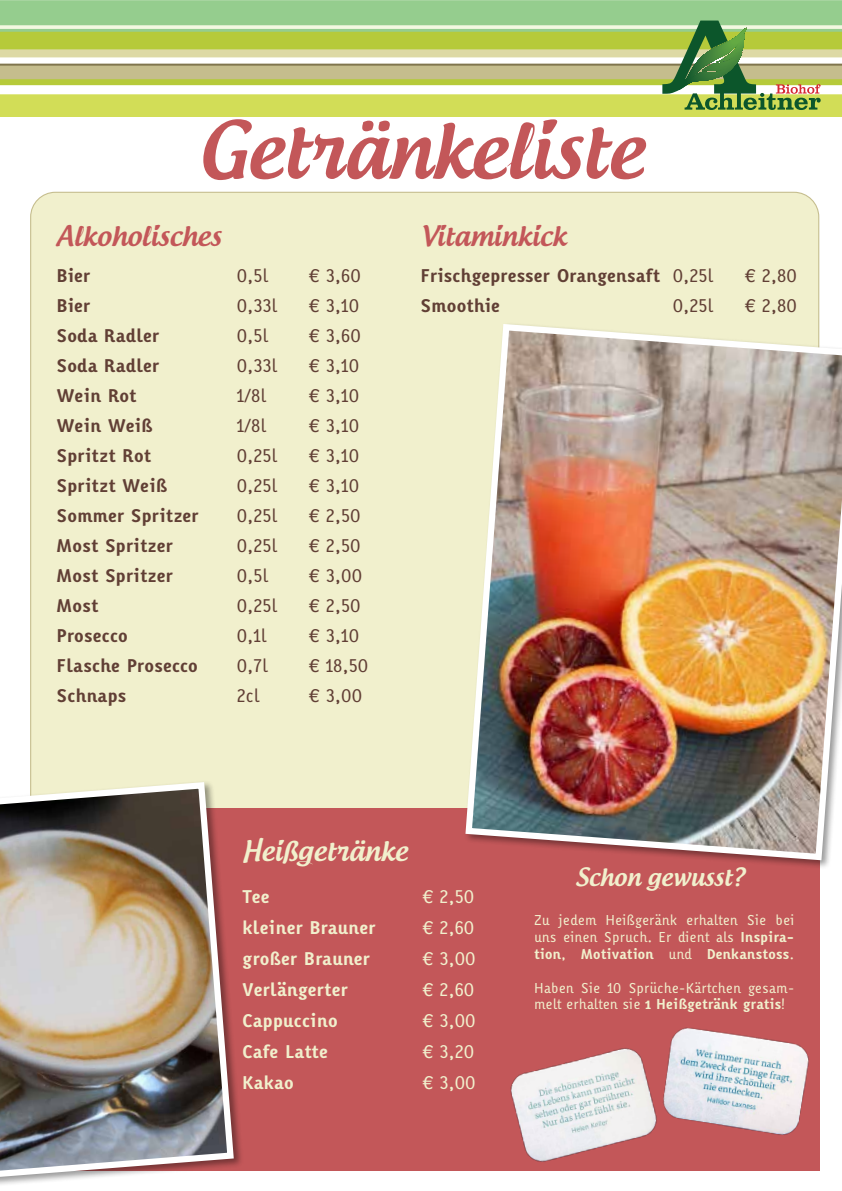
<style>
.page{position:relative;width:842px;height:1191px;background:#fff}
.page>*{position:absolute;margin:0;border:0;box-sizing:border-box;transform-origin:0 0}
.t1{font:500 75.6px "Androgyne";letter-spacing:-.01em;color:#c35759}
.t2{font:500 27px "Androgyne";color:#c35759}
.t3{font:500 27px "Androgyne";color:#f1f0cd}
.t4{font:500 24px "Androgyne";color:#f1f0cd}
.t5{font:18px "Karbid";color:#613f35}
.t6{font:700 18px "Karbid";letter-spacing:-.02em;color:#613f35}
.t7{font:700 18px "Karbid";color:#f1f0cd}
.t8{font:700 18px "Karbid";color:#613f35}
.t9{font:18px "Karbid";color:#f1f0cd}
.t10{font:700 18px "Karbid";letter-spacing:-.02em;color:#f1f0cd}
.t11{font:14px/16.8px "Karbid";color:#f1f0cd;text-align:justify}
.s1{font-weight:400}
.s2{font-weight:700}
</style>
<div class="page">
<div style="left:31px;top:192px;width:788px;height:792px;background:#f1f0cd;border-radius:25px"></div>
<div style="left:30px;top:808px;width:789px;height:362px;background:#c35759"></div>
<img style="left:0;top:0;width:842px;height:116px">
<svg style="left:662px;top:21px;width:159px;height:89px;background:#94b068"></svg>
<img style="left:465px;top:321px;width:377px;height:542px">
<div style="left:0;top:780px;width:244px;height:409px;background:#000;opacity:.4"></div>
<img style="left:0;top:778px;width:237px;height:405px">
<img style="left:669px;top:1027px;width:140px;height:108px">
<img style="left:502px;top:1048px;width:167px;height:123px">
<h1 class="t1" style="left:198px;top:102px;width:447px">Getränkeliste</h1>
<h2 class="t2" style="left:57px;top:218px;width:166px">Alkoholisches</h2>
<p class="t6" style="left:57px;top:264px;width:35px">Bier</p>
<p class="t5" style="left:237px;top:264px;width:33px">0,5l</p>
<p class="t5" style="left:309px;top:264px;width:54px">€ 3,60</p>
<p class="t6" style="left:57px;top:294px;width:35px">Bier</p>
<p class="t5" style="left:237px;top:294px;width:42px">0,33l</p>
<p class="t5" style="left:309px;top:294px;width:52px">€ 3,10</p>
<p class="t8" style="left:57px;top:324px;width:104px">Soda Radler</p>
<p class="t5" style="left:237px;top:324px;width:33px">0,5l</p>
<p class="t5" style="left:309px;top:324px;width:54px">€ 3,60</p>
<p class="t8" style="left:57px;top:354px;width:104px">Soda Radler</p>
<p class="t5" style="left:237px;top:354px;width:42px">0,33l</p>
<p class="t5" style="left:309px;top:354px;width:52px">€ 3,10</p>
<p class="t6" style="left:57px;top:384px;width:81px">Wein Rot</p>
<p class="t5" style="left:237px;top:384px;width:31px">1/8l</p>
<p class="t5" style="left:309px;top:384px;width:52px">€ 3,10</p>
<p class="t8" style="left:57px;top:414px;width:98px">Wein Weiß</p>
<p class="t5" style="left:237px;top:414px;width:31px">1/8l</p>
<p class="t5" style="left:309px;top:414px;width:52px">€ 3,10</p>
<p class="t8" style="left:57px;top:444px;width:96px">Spritzt Rot</p>
<p class="t5" style="left:237px;top:444px;width:41px">0,25l</p>
<p class="t5" style="left:309px;top:444px;width:52px">€ 3,10</p>
<p class="t8" style="left:57px;top:474px;width:113px">Spritzt Weiß</p>
<p class="t5" style="left:237px;top:474px;width:41px">0,25l</p>
<p class="t5" style="left:309px;top:474px;width:52px">€ 3,10</p>
<p class="t6" style="left:57px;top:504px;width:144px">Sommer Spritzer</p>
<p class="t5" style="left:237px;top:504px;width:41px">0,25l</p>
<p class="t5" style="left:309px;top:504px;width:53px">€ 2,50</p>
<p class="t6" style="left:57px;top:534px;width:118px">Most Spritzer</p>
<p class="t5" style="left:237px;top:534px;width:41px">0,25l</p>
<p class="t5" style="left:309px;top:534px;width:53px">€ 2,50</p>
<p class="t6" style="left:57px;top:564px;width:118px">Most Spritzer</p>
<p class="t5" style="left:237px;top:564px;width:33px">0,5l</p>
<p class="t5" style="left:309px;top:564px;width:55px">€ 3,00</p>
<p class="t6" style="left:57px;top:594px;width:43px">Most</p>
<p class="t5" style="left:237px;top:594px;width:41px">0,25l</p>
<p class="t5" style="left:309px;top:594px;width:53px">€ 2,50</p>
<p class="t6" style="left:57px;top:624px;width:73px">Prosecco</p>
<p class="t5" style="left:237px;top:624px;width:31px">0,1l</p>
<p class="t5" style="left:309px;top:624px;width:52px">€ 3,10</p>
<p class="t6" style="left:57px;top:654px;width:143px">Flasche Prosecco</p>
<p class="t5" style="left:237px;top:654px;width:32px">0,7l</p>
<p class="t5" style="left:309px;top:654px;width:61px">€ 18,50</p>
<p class="t6" style="left:57px;top:684px;width:71px">Schnaps</p>
<p class="t5" style="left:237px;top:684px;width:24px">2cl</p>
<p class="t5" style="left:309px;top:684px;width:55px">€ 3,00</p>
<h2 class="t2" style="left:421px;top:218px;width:147px">Vitaminkick</h2>
<p class="t6" style="left:421px;top:264px;width:293px">Frischgepresser Orangensaft <span class="s1">0,25l</span></p>
<p class="t5" style="left:745px;top:264px;width:54px">€ 2,80</p>
<p class="t6" style="left:421px;top:294px;width:81px">Smoothie</p>
<p class="t5" style="left:673px;top:294px;width:41px">0,25l</p>
<p class="t5" style="left:745px;top:294px;width:54px">€ 2,80</p>
<h2 class="t3" style="left:242px;top:833px;width:167px">Heißgetränke</h2>
<p class="t7" style="left:242px;top:885px;width:29px">Tee</p>
<p class="t9" style="left:422px;top:885px;width:53px">€ 2,50</p>
<p class="t7" style="left:242px;top:916px;width:135px">kleiner Brauner</p>
<p class="t9" style="left:422px;top:916px;width:54px">€ 2,60</p>
<p class="t10" style="left:242px;top:947px;width:129px">großer Brauner</p>
<p class="t9" style="left:422px;top:947px;width:55px">€ 3,00</p>
<p class="t7" style="left:242px;top:978px;width:107px">Verlängerter</p>
<p class="t9" style="left:422px;top:978px;width:54px">€ 2,60</p>
<p class="t7" style="left:242px;top:1009px;width:97px">Cappuccino</p>
<p class="t9" style="left:422px;top:1009px;width:55px">€ 3,00</p>
<p class="t7" style="left:242px;top:1040px;width:88px">Cafe Latte</p>
<p class="t9" style="left:422px;top:1040px;width:53px">€ 3,20</p>
<p class="t7" style="left:242px;top:1071px;width:54px">Kakao</p>
<p class="t9" style="left:422px;top:1071px;width:55px">€ 3,00</p>
<h3 class="t4" style="left:575px;top:862px;width:171px">Schon gewusst?</h3>
<p class="t11" style="left:534px;top:911px;width:262px">Zu jedem Heißgeränk erhalten Sie bei uns einen Spruch. Er dient als <span class="s2">Inspira&shy;tion</span>, <span class="s2">Motivation</span> und <span class="s2">Denkanstoss</span>.</p>
<p class="t11" style="left:534px;top:978px;width:262px">Haben Sie 10 Sprüche-Kärtchen gesam&shy;melt erhalten sie <span class="s2">1 Heißgetränk gratis</span>!</p>
</div>
